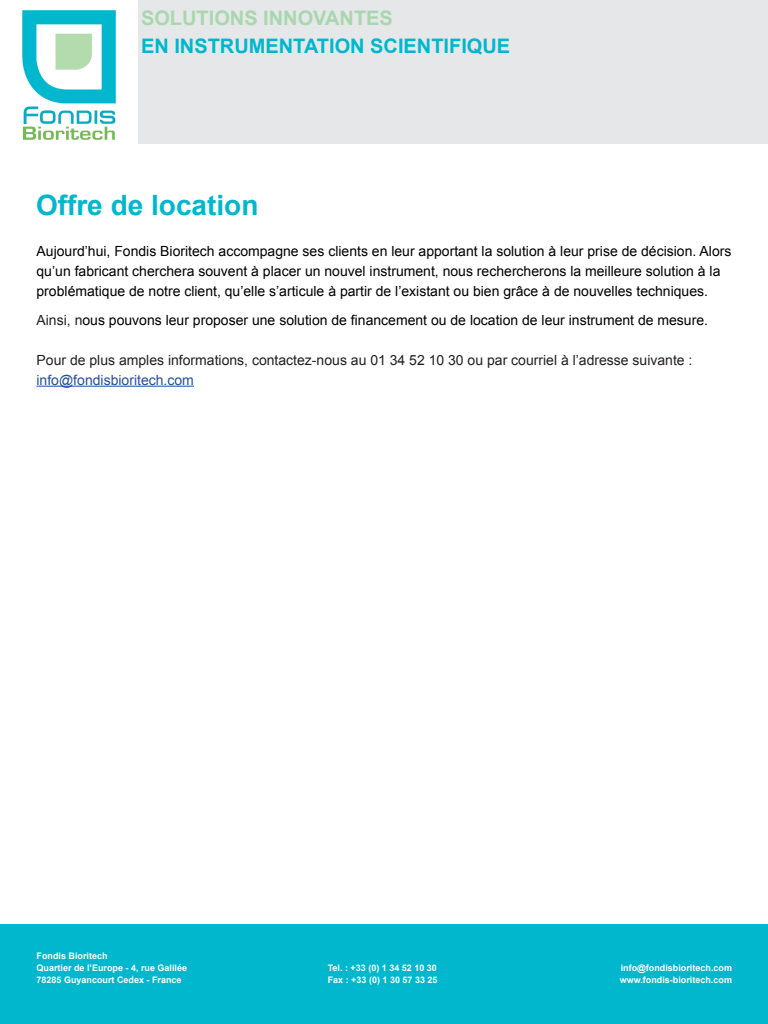
<style>
.page{position:relative;width:768px;height:1024px;background:#fff}
.page>*{position:absolute;margin:0;border:0;box-sizing:border-box;transform-origin:0 0}
.t1{font:700 28px "Arial";color:#00b7ce}
.t2{font:700 20px "Arial";color:#00b7ce}
.t3{font:700 20px "Arial";color:#a8d7ae}
.t4{font:14px/20px "Arial";color:#000}
.t5{font:14px/20px "Arial";color:#231f20}
.t6{font:700 9px/12px "Arial";color:#fff}
.s1{color:#231f20}
.s2{color:#244ea1}
</style>
<div class="page">
<div style="left:138px;top:0;width:630px;height:144px;background:#e6e7e9"></div>
<img style="left:22px;top:10px;width:94px;height:130px">
<hr style="left:37px;top:386px;width:157px;height:1px;background:#244ea1">
<div style="left:0;top:925px;width:768px;height:99px;background:#00b7ce"></div>
<p class="t3" style="left:141px;top:4px;width:253px">SOLUTIONS INNOVANTES</p>
<p class="t2" style="left:141px;top:32px;width:371px">EN INSTRUMENTATION SCIENTIFIQUE</p>
<p class="t1" style="left:36px;top:187px;width:224px">Offre de location</p>
<p class="t4" style="left:37px;top:241px;width:696px">Aujourd’hui, Fondis Bioritech accompagne ses clients en leur apportant la solution à leur prise de décision. Alors qu’un fabricant cherchera souvent à placer un nouvel instrument, nous rechercherons la meilleure solution à la problématique de notre client, qu’elle s’articule à partir de l’existant ou bien grâce à de nouvelles techniques.</p>
<p class="t4" style="left:37px;top:310px;width:673px"><span class="s1">Ainsi, n</span>ous pouvons leur proposer une solution de financement ou de location de leur instrument de mesure.</p>
<p class="t5" style="left:37px;top:350px;width:657px">Pour de plus amples informations, contactez-nous au 01 34 52 10 30 ou par courriel à l’adresse suivante : <span class="s2">info@fondisbioritech.com</span></p>
<p class="t6" style="left:37px;top:950px;width:73px">Fondis Bioritech</p>
<p class="t6" style="left:37px;top:962px;width:152px">Quartier de l’Europe - 4, rue Galilée<br>78285 Guyancourt Cedex - France</p>
<p class="t6" style="left:621px;top:962px;width:113px">info@fondisbioritech.com</p>
<p class="t6" style="left:328px;top:962px;width:111px">Tel. : +33 (0) 1 34 52 10 30</p>
<p class="t6" style="left:328px;top:974px;width:111px">Fax : +33 (0) 1 30 57 33 25</p>
<p class="t6" style="left:620px;top:974px;width:114px">www.fondis-bioritech.com</p>
</div>
